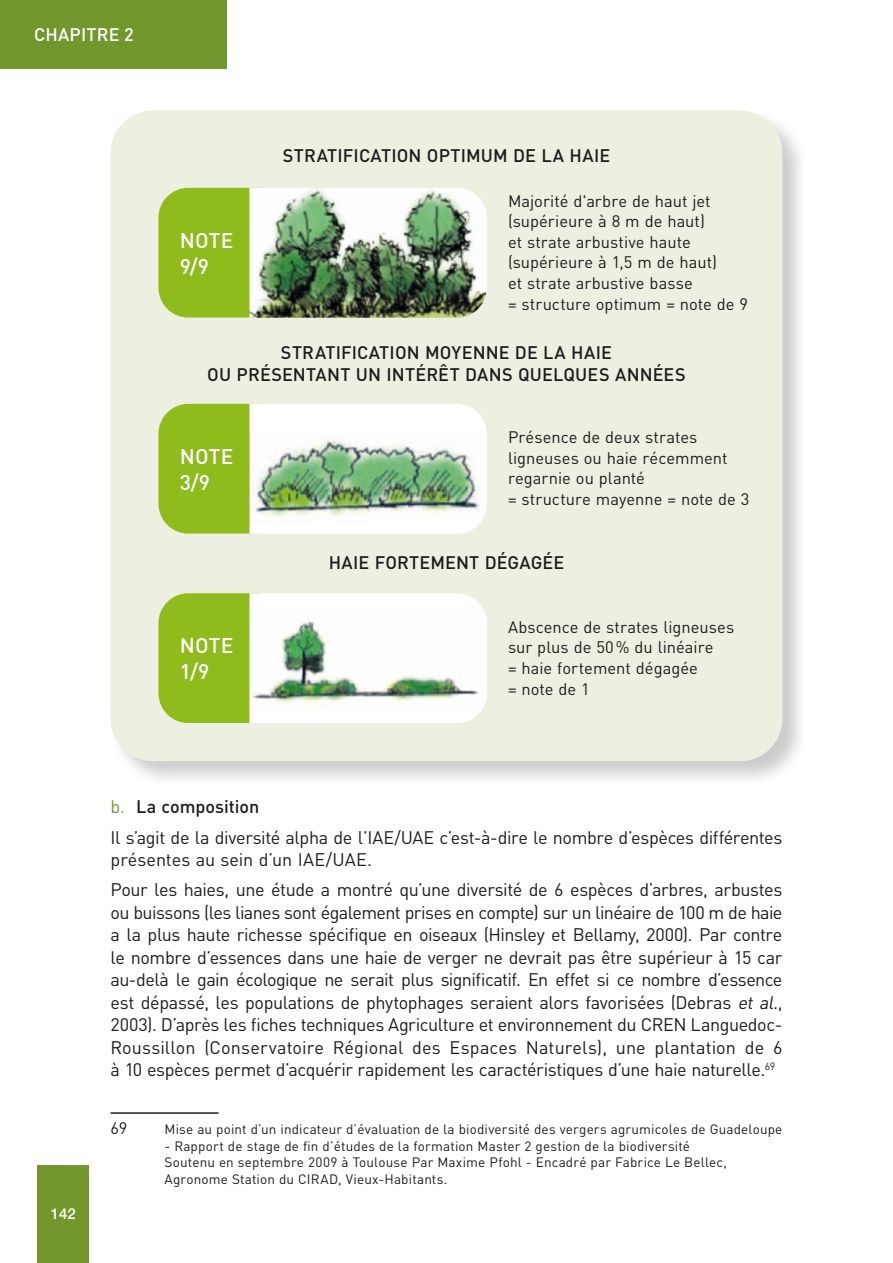
<style>
.page{position:relative;width:893px;height:1263px;background:#fff}
.page>*{position:absolute;margin:0;border:0;box-sizing:border-box;transform-origin:0 0}
.t1{font:500 21px/26.2px "DIN Pro";letter-spacing:.01em;color:#fff}
.t2{font:18px/22.5px "DIN Pro";letter-spacing:-.025em;color:#1c1c1c}
.t3{font:500 18px/22.5px "DIN Pro";letter-spacing:.005em;color:#1c1c1c;text-align:center}
.t4{font:500 18px "DIN Pro";letter-spacing:.01em;color:#fff}
.t5{font:16.5px/20.7px "DIN Pro";color:#1c1c1c}
.t6{font:500 15px "Helvetica Neue LT Std";color:#fff}
.t7{font:13.5px/16.8px "DIN Pro";letter-spacing:.01em;color:#1c1c1c}
.s1{color:#74972d}
.s2{font-weight:500}
.s3{font-style:italic}
</style>
<div class="page">
<div style="left:38px;top:1165px;width:51px;height:98px;background:#74972d"></div>
<div style="left:0;top:0;width:227px;height:68px;background:#74972d"></div>
<div style="left:108px;top:108px;width:700px;height:679px;background:#1c1c1c;opacity:.23"></div>
<div style="left:111px;top:111px;width:671px;height:650px;background:#edefe1;border-radius:43px"></div>
<div style="left:158px;top:188px;width:129px;height:130px;background:#8fbb1c;border-radius:30px"></div>
<img style="left:249px;top:188px;width:238px;height:130px">
<div style="left:158px;top:593px;width:129px;height:130px;background:#8fbb1c;border-radius:30px"></div>
<svg style="left:249px;top:593px;width:232px;height:130px"></svg>
<img style="left:252px;top:606px;width:235px;height:105px">
<div style="left:158px;top:404px;width:129px;height:130px;background:#8fbb1c;border-radius:30px"></div>
<div style="left:249px;top:404px;width:238px;height:130px;background:#fff"></div>
<img style="left:249px;top:430px;width:238px;height:95px">
<hr style="left:111px;top:1112px;width:108px;height:2px;background:#1c1c1c">
<p class="t4" style="left:34px;top:22px;width:101px">CHAPITRE 2</p>
<p class="t1" style="left:180px;top:226px;width:55px">NOTE<br>9/9</p>
<p class="t3" style="left:283px;top:144px;width:329px">STRATIFICATION OPTIMUM DE LA HAIE</p>
<p class="t5" style="left:508px;top:190px;width:242px">Majorité d'arbre de haut jet (supérieure à 8 m de haut)<br>et strate arbustive haute (supérieure à 1,5 m de haut)<br>et strate arbustive basse<br>= structure optimum = note de 9</p>
<p class="t3" style="left:207px;top:340px;width:480px">STRATIFICATION MOYENNE DE LA HAIE<br>OU PRÉSENTANT UN INTÉRÊT DANS QUELQUES ANNÉES</p>
<p class="t1" style="left:180px;top:442px;width:55px">NOTE<br>3/9</p>
<p class="t1" style="left:180px;top:631px;width:55px">NOTE<br>1/9</p>
<p class="t5" style="left:508px;top:426px;width:243px">Présence de deux strates ligneuses ou haie récemment regarnie ou planté<br>= structure mayenne = note de 3</p>
<p class="t3" style="left:329px;top:550px;width:237px">HAIE FORTEMENT DÉGAGÉE</p>
<p class="t5" style="left:508px;top:616px;width:228px">Abscence de strates ligneuses sur plus de 50% du linéaire<br>= haie fortement dégagée<br>= note de 1</p>
<p class="t2" style="left:111px;top:791px;width:673px;line-height:30px"><span class="s1">b.</span> <span class="s2">La composition<br></span>Il s’agit de la diversité alpha de l’IAE/UAE c’est-à-dire le nombre d’espèces différentes</p>
<p class="t2" style="left:111px;top:844px;width:673px;line-height:30px">présentes au sein d’un IAE/UAE.<br>Pour les haies, une étude a montré qu’une diversité de 6 espèces d’arbres, arbustes</p>
<p class="t2" style="left:111px;top:900px;width:673px;text-align:justify">ou buissons (les lianes sont également prises en compte) sur un linéaire de 100 m de haie a la plus haute richesse spécifique en oiseaux (Hinsley et Bellamy, 2000). Par contre le nombre d’essences dans une haie de verger ne devrait pas être supérieur à 15 car au-delà le gain écologique ne serait plus significatif. En effet si ce nombre d’essence est dépassé, les populations de phytophages seraient alors favorisées (Debras <span class="s3">et al.</span>, 2003). D’après les fiches techniques Agriculture et environnement du CREN Languedoc-Roussillon (Conservatoire Régional des Espaces Naturels), une plantation de 6 à 10 espèces permet d’acquérir rapidement les caractéristiques d’une haie naturelle.<sup>69</sup></p>
<p class="t6" style="left:51px;top:1205px;width:27px">142</p>
<p class="t5" style="left:111px;top:1117px;width:18px">69</p>
<p class="t7" style="left:165px;top:1120px;width:619px">Mise au point d’un indicateur d’évaluation de la biodiversité des vergers agrumicoles de Guadeloupe</p>
<p class="t7" style="left:165px;top:1137px;width:564px">- Rapport de stage de fin d’études de la formation Master 2 gestion de la biodiversité<br>Soutenu en septembre 2009 à Toulouse Par Maxime Pfohl - Encadré par Fabrice Le Bellec,<br>Agronome Station du CIRAD, Vieux-Habitants.</p>
</div>
